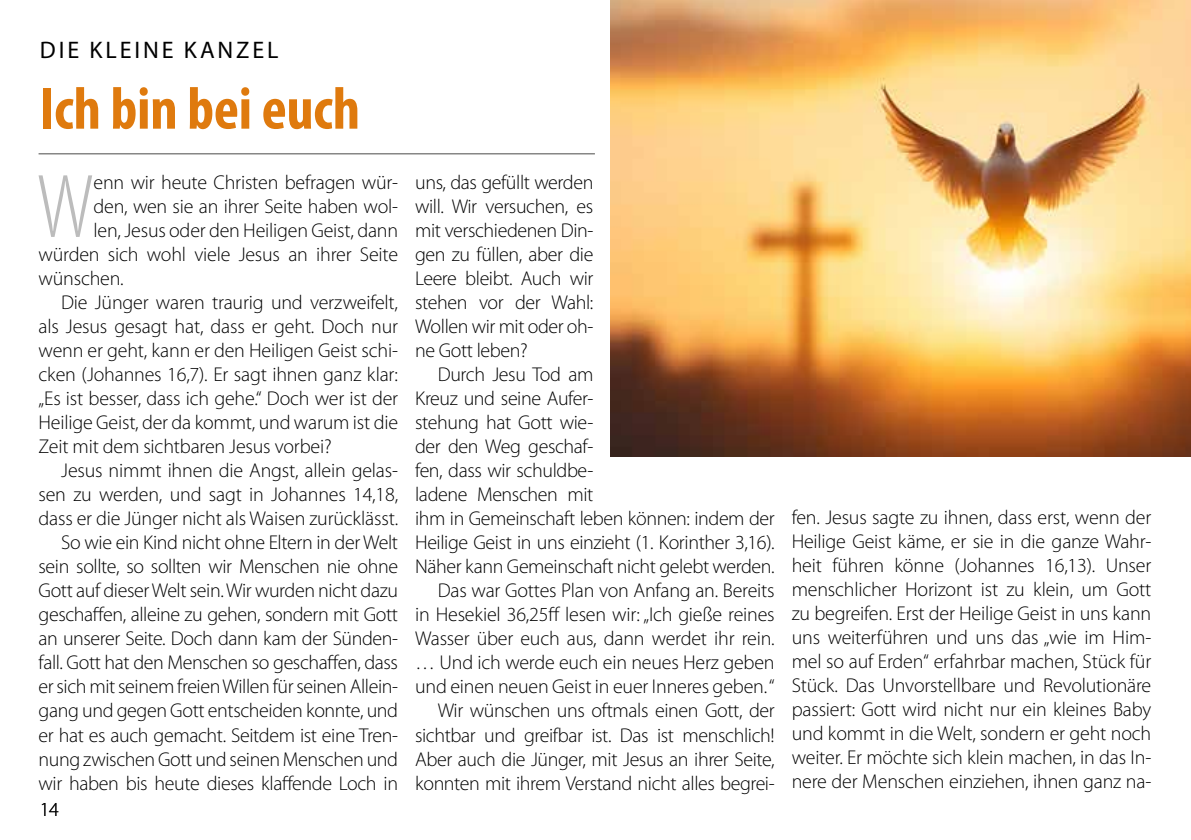
<style>
.page{position:relative;width:1191px;height:840px;background:#fff}
.page>*{position:absolute;margin:0;border:0;box-sizing:border-box;transform-origin:0 0}
.t1{font:300 condensed 91.2px "Myriad Pro";color:#bcbcbc}
.t2{font:700 condensed 60px "Myriad Pro";letter-spacing:-.005em;color:#df7a0e}
.t3{font:24px "Myriad Pro";letter-spacing:.12em;color:#000}
.t4{font:300 20px/24px "Myriad Pro";letter-spacing:-.02em;color:#000;text-align:justify}
</style>
<div class="page">
<hr style="left:39px;top:153px;width:556px;height:1px;background:#4a4a49">
<img style="left:610px;top:0;width:581px;height:456px">
<p class="t3" style="left:40px;top:35px;width:240px">DIE KLEINE KANZEL</p>
<h2 class="t2" style="left:40px;top:71px;width:322px">Ich bin bei euch</h2>
<h1 class="t1" style="left:36px;top:153px;width:60px">W</h1>
<p class="t4" style="left:94px;top:170px;width:306px">enn wir heute Christen befragen wür-</p>
<p class="t4" style="left:94px;top:194px;width:306px">den, wen sie an ihrer Seite haben wol-</p>
<p class="t4" style="left:94px;top:218px;width:306px">len, Jesus oder den Heiligen Geist, dann</p>
<p class="t4" style="left:39px;top:242px;width:361px">würden sich wohl viele Jesus an ihrer Seite</p>
<p class="t4" style="left:39px;top:266px;width:87px">wünschen.</p>
<p class="t4" style="left:61px;top:290px;width:338px">Die Jünger waren traurig und verzweifelt,</p>
<p class="t4" style="left:39px;top:314px;width:361px">als Jesus gesagt hat, dass er geht. Doch nur</p>
<p class="t4" style="left:39px;top:338px;width:361px">wenn er geht, kann er den Heiligen Geist schi-</p>
<p class="t4" style="left:39px;top:362px;width:361px">cken (Johannes 16,7). Er sagt ihnen ganz klar:</p>
<p class="t4" style="left:39px;top:386px;width:361px">„Es ist besser, dass ich gehe.“ Doch wer ist der</p>
<p class="t4" style="left:39px;top:410px;width:361px">Heilige Geist, der da kommt, und warum ist die</p>
<p class="t4" style="left:39px;top:434px;width:294px">Zeit mit dem sichtbaren Jesus vorbei?</p>
<p class="t4" style="left:61px;top:458px;width:338px">Jesus nimmt ihnen die Angst, allein gelas-</p>
<p class="t4" style="left:39px;top:482px;width:361px">sen zu werden, und sagt in Johannes 14,18,</p>
<p class="t4" style="left:39px;top:506px;width:361px">dass er die Jünger nicht als Waisen zurücklässt.</p>
<p class="t4" style="left:61px;top:530px;width:338px">So wie ein Kind nicht ohne Eltern in der Welt</p>
<p class="t4" style="left:39px;top:554px;width:361px">sein sollte, so sollten wir Menschen nie ohne</p>
<p class="t4" style="left:39px;top:578px;width:361px">Gott auf dieser Welt sein. Wir wurden nicht dazu</p>
<p class="t4" style="left:39px;top:602px;width:361px">geschaffen, alleine zu gehen, sondern mit Gott</p>
<p class="t4" style="left:39px;top:626px;width:361px">an unserer Seite. Doch dann kam der Sünden-</p>
<p class="t4" style="left:39px;top:650px;width:361px">fall. Gott hat den Menschen so geschaffen, dass</p>
<p class="t4" style="left:39px;top:674px;width:361px">er sich mit seinem freien Willen für seinen Allein-</p>
<p class="t4" style="left:39px;top:698px;width:361px">gang und gegen Gott entscheiden konnte, und</p>
<p class="t4" style="left:39px;top:722px;width:361px">er hat es auch gemacht. Seitdem ist eine Tren-</p>
<p class="t4" style="left:39px;top:746px;width:361px">nung zwischen Gott und seinen Menschen und</p>
<p class="t4" style="left:39px;top:770px;width:361px">wir haben bis heute dieses klaffende Loch in</p>
<p class="t4" style="left:40px;top:796px;width:21px">14</p>
<p class="t4" style="left:415px;top:170px;width:180px">uns, das gefüllt werden will. Wir versuchen, es mit verschiedenen Din&shy;gen zu füllen, aber die Leere bleibt. Auch wir stehen vor der Wahl:<br>Wollen wir mit oder oh&shy;ne Gott leben?</p>
<p class="t4" style="left:438px;top:362px;width:157px">Durch Jesu Tod am</p>
<p class="t4" style="left:415px;top:386px;width:180px">Kreuz und seine Aufer-</p>
<p class="t4" style="left:415px;top:410px;width:180px">stehung hat Gott wie-</p>
<p class="t4" style="left:415px;top:434px;width:180px">der den Weg geschaf-</p>
<p class="t4" style="left:415px;top:458px;width:180px">fen, dass wir schuldbe-</p>
<p class="t4" style="left:415px;top:482px;width:180px">ladene Menschen mit</p>
<p class="t4" style="left:415px;top:506px;width:361px">ihm in Gemeinschaft leben können: indem der</p>
<p class="t4" style="left:415px;top:530px;width:361px">Heilige Geist in uns einzieht (1. Korinther 3,16).</p>
<p class="t4" style="left:415px;top:554px;width:361px">Näher kann Gemeinschaft nicht gelebt werden.</p>
<p class="t4" style="left:438px;top:578px;width:338px">Das war Gottes Plan von Anfang an. Bereits</p>
<p class="t4" style="left:415px;top:602px;width:361px">in Hesekiel 36,25ff lesen wir: „Ich gieße reines</p>
<p class="t4" style="left:415px;top:626px;width:361px">Wasser über euch aus, dann werdet ihr rein.</p>
<p class="t4" style="left:415px;top:650px;width:361px">… Und ich werde euch ein neues Herz geben</p>
<p class="t4" style="left:415px;top:674px;width:361px">und einen neuen Geist in euer Inneres geben. “</p>
<p class="t4" style="left:438px;top:698px;width:338px">Wir wünschen uns oftmals einen Gott, der</p>
<p class="t4" style="left:415px;top:722px;width:361px">sichtbar und greifbar ist. Das ist menschlich!</p>
<p class="t4" style="left:415px;top:746px;width:361px">Aber auch die Jünger, mit Jesus an ihrer Seite,</p>
<p class="t4" style="left:415px;top:770px;width:361px">konnten mit ihrem Verstand nicht alles begrei-</p>
<p class="t4" style="left:791px;top:505px;width:361px">fen. Jesus sagte zu ihnen, dass erst, wenn der Heilige Geist käme, er sie in die ganze Wahr&shy;heit führen könne (Johannes 16,13). Unser menschlicher Horizont ist zu klein, um Gott zu begreifen. Erst der Heilige Geist in uns kann uns weiterführen und uns das „wie im Him&shy;mel so auf Erden“ erfahrbar machen, Stück für Stück. Das Unvorstellbare und Revolutionäre passiert: Gott wird nicht nur ein kleines Baby und kommt in die Welt, sondern er geht noch weiter. Er möchte sich klein machen, in das In&shy;nere der Menschen einziehen, ihnen ganz na-</p>
</div>
